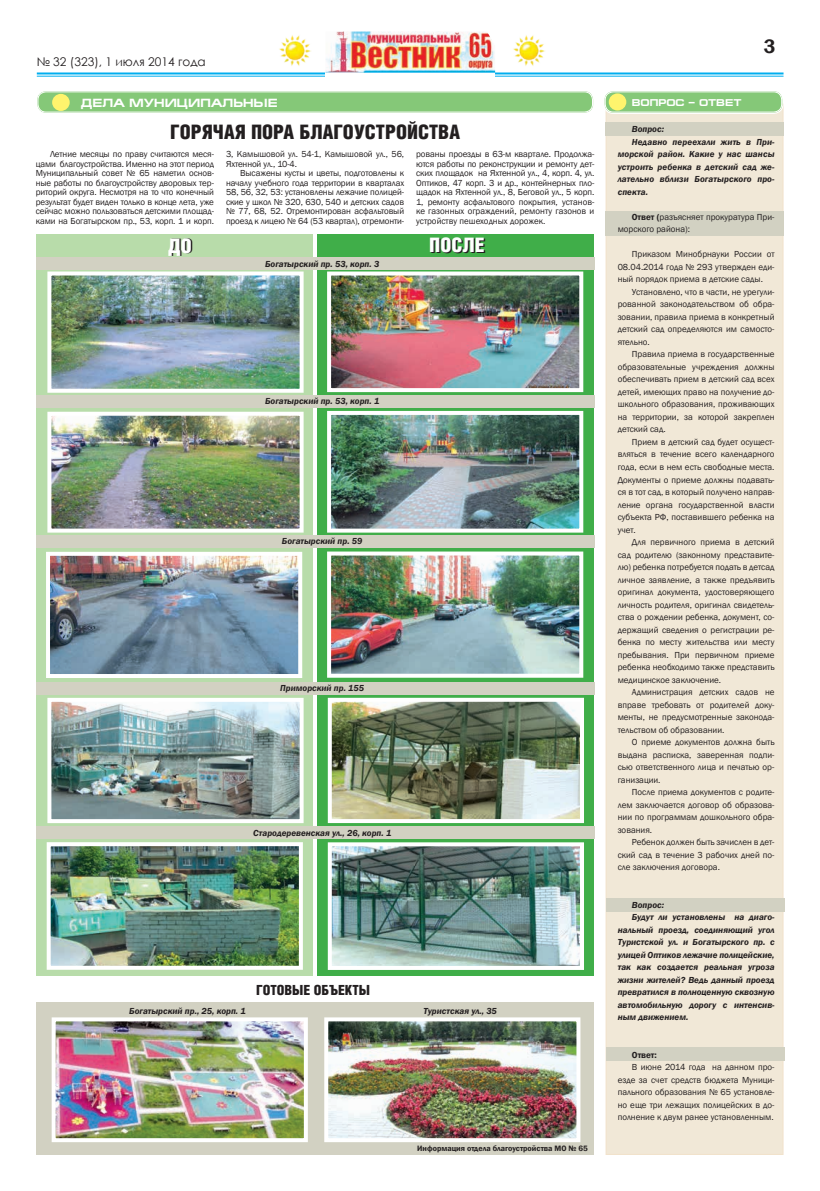
<style>
.page{position:relative;width:820px;height:1191px;background:#fff}
.page>*{position:absolute;margin:0;border:0;box-sizing:border-box;transform-origin:0 0}
.t1{font:900 20px "Helios Cond";color:#231f20}
.t2{font:900 20px "Helios Cond";color:#fff}
.t3{font:600 20px "Franklin Gothic";color:#231f20}
.t4{font:900 14px "Helios Cond";color:#231f20}
.t5{font:12px "Century Gothic";color:#231f20}
.t6{font:700 12px "Europe Ext";color:#fff}
.t7{font:700 10px "Europe Ext";color:#fff}
.t8{font:9px/12.5px "Franklin Gothic";color:#231f20;text-align:justify}
.t9{font:italic 600 9px "Franklin Gothic";color:#231f20}
.t10{font:600 9px "Franklin Gothic";color:#231f20}
.t11{font:600 8px "Franklin Gothic";color:#231f20}
.s1{font-weight:600}
</style>
<div class="page">
<hr style="left:37px;top:72px;width:746px;height:2px;background:#00aeef">
<hr style="left:37px;top:76px;width:746px;height:1px;background:#00aeef">
<div style="left:326px;top:69px;width:169px;height:10px;background:#fff"></div>
<img style="left:325px;top:32px;width:170px;height:41px">
<img style="left:279px;top:35px;width:32px;height:31px">
<img style="left:513px;top:35px;width:32px;height:31px">
<div style="left:36px;top:1002px;width:557px;height:153px;background:#d2d1c2"></div>
<div style="left:605px;top:103px;width:178px;height:1052px;background:#f1e8d7;border:1px solid #f1e2cb"></div>
<div style="left:37px;top:91px;width:556px;height:22px;background:#85c878;border-radius:9px"></div>
<div style="left:36px;top:90px;width:558px;height:24px;border:1px solid #fff;border-radius:10px"></div>
<div style="left:38px;top:92px;width:554px;height:20px;border:1px solid #fff;border-radius:8px"></div>
<div style="left:52px;top:94px;width:18px;height:17px;background:#fff46d;border-radius:50%"></div>
<div style="left:604px;top:91px;width:178px;height:22px;background:#85c878;border-radius:9px"></div>
<div style="left:603px;top:90px;width:180px;height:24px;border:1px solid #fff;border-radius:10px"></div>
<div style="left:604px;top:92px;width:177px;height:20px;border:1px solid #fff;border-radius:8px"></div>
<div style="left:608px;top:93px;width:18px;height:17px;background:#fff46d;border-radius:50%"></div>
<div style="left:317px;top:234px;width:276px;height:741px;background:#40ae49"></div>
<div style="left:36px;top:234px;width:276px;height:741px;background:#b8dcaa"></div>
<img style="left:52px;top:276px;width:246px;height:112px">
<div style="left:47px;top:271px;width:256px;height:122px;border:4px solid #fff"></div>
<img style="left:52px;top:417px;width:246px;height:110px">
<div style="left:47px;top:412px;width:256px;height:120px;border:4px solid #fff"></div>
<img style="left:51px;top:557px;width:246px;height:116px">
<div style="left:46px;top:552px;width:256px;height:126px;border:4px solid #fff"></div>
<img style="left:52px;top:703px;width:246px;height:115px">
<div style="left:47px;top:698px;width:256px;height:125px;border:4px solid #fff"></div>
<img style="left:332px;top:847px;width:246px;height:118px">
<div style="left:327px;top:842px;width:256px;height:128px;border:4px solid #fff"></div>
<img style="left:57px;top:1022px;width:246px;height:115px">
<div style="left:52px;top:1017px;width:256px;height:125px;border:4px solid #fff"></div>
<img style="left:332px;top:276px;width:246px;height:111px">
<div style="left:327px;top:271px;width:256px;height:121px;border:4px solid #fff"></div>
<img style="left:332px;top:416px;width:246px;height:111px">
<div style="left:327px;top:411px;width:256px;height:121px;border:4px solid #fff"></div>
<img style="left:332px;top:556px;width:246px;height:116px">
<div style="left:327px;top:551px;width:256px;height:126px;border:4px solid #fff"></div>
<img style="left:332px;top:703px;width:246px;height:115px">
<div style="left:327px;top:698px;width:256px;height:125px;border:4px solid #fff"></div>
<img style="left:52px;top:847px;width:246px;height:117px">
<div style="left:47px;top:842px;width:256px;height:127px;border:4px solid #fff"></div>
<img style="left:329px;top:1022px;width:246px;height:115px">
<div style="left:324px;top:1017px;width:256px;height:125px;border:4px solid #fff"></div>
<div style="left:605px;top:122px;width:178px;height:14px;background:#d2d1c2"></div>
<div style="left:606px;top:898px;width:177px;height:13px;background:#d2d1c2"></div>
<div style="left:606px;top:1047px;width:177px;height:13px;background:#d2d1c2"></div>
<div style="left:605px;top:212px;width:178px;height:24px;background:#d2d1c2"></div>
<div style="left:36px;top:257px;width:558px;height:13px;background:#d2d1c2"></div>
<div style="left:36px;top:395px;width:558px;height:13px;background:#d2d1c2"></div>
<div style="left:36px;top:535px;width:558px;height:13px;background:#d2d1c2"></div>
<div style="left:36px;top:682px;width:558px;height:12px;background:#d2d1c2"></div>
<div style="left:36px;top:826px;width:558px;height:13px;background:#d2d1c2"></div>
<h3 class="t5" style="left:37px;top:54px;width:170px">№ 32 (323), 1 июля 2014 года</h3>
<h3 class="t6" style="left:81px;top:96px;width:198px">ДЕЛА МУНИЦИПАЛЬНЫЕ</h3>
<h1 class="t1" style="left:170px;top:121px;width:291px">ГОРЯЧАЯ ПОРА БЛАГОУСТРОЙСТВА</h1>
<p class="t8" style="left:36px;top:149px;width:180px;line-height:9.5px;text-indent:14px">Летние месяцы по праву считаются меся&shy;цами благоустройства. Именно на этот период Муниципальный совет № 65 наметил основ&shy;ные работы по благоустройству дворовых тер&shy;риторий округа. Несмотря на то что конечный результат будет виден только в конце лета, уже сейчас можно пользоваться детскими площад&shy;ками на Богатырском пр., 53, корп. 1 и корп.</p>
<p class="t8" style="left:226px;top:149px;width:179px;line-height:9.5px">3, Камышовой ул. 54-1, Камышовой ул., 56,<br>Яхтенной ул., 10-4.</p>
<p class="t8" style="left:226px;top:168px;width:179px;line-height:9.5px;text-indent:14px">Высажены кусты и цветы, подготовлены к началу учебного года территории в кварталах 58, 56, 32, 53: установлены лежачие полицей&shy;ские у школ № 320, 630, 540 и детских садов № 77, 68, 52. Отремонтирован асфальтовый проезд к лицею № 64 (53 квартал), отремонти-</p>
<p class="t8" style="left:416px;top:150px;width:180px;line-height:9.5px">рованы проезды в 63-м квартале. Продолжа&shy;ются работы по реконструкции и ремонту дет&shy;ских площадок на Яхтенной ул., 4, корп. 4, ул.<br>Оптиков, 47 корп. 3 и др., контейнерных пло&shy;щадок на Яхтенной ул., 8, Беговой ул., 5 корп.<br>1, ремонту асфальтового покрытия, установ&shy;ке газонных ограждений, ремонту газонов и устройству пешеходных дорожек.</p>
<h1 class="t1" style="left:169px;top:235px;width:25px">ДО</h1>
<h1 class="t2" style="left:429px;top:234px;width:57px">ПОСЛЕ</h1>
<p class="t9" style="left:265px;top:258px;width:116px">Богатырский пр. 53, корп. 3</p>
<p class="t9" style="left:265px;top:395px;width:116px">Богатырский пр. 53, корп. 1</p>
<p class="t9" style="left:282px;top:535px;width:82px">Богатырский пр. 59</p>
<p class="t9" style="left:280px;top:682px;width:85px">Приморский пр. 155</p>
<p class="t9" style="left:253px;top:827px;width:140px">Стародеревенская ул., 26, корп. 1</p>
<h2 class="t4" style="left:256px;top:982px;width:116px">ГОТОВЫЕ ОБЪЕКТЫ</h2>
<p class="t9" style="left:129px;top:1005px;width:118px">Богатырский пр., 25, корп. 1</p>
<p class="t9" style="left:423px;top:1004px;width:75px">Туристская ул., 35</p>
<p class="t11" style="left:417px;top:1143px;width:172px">Информация отдела благоустройства МО № 65</p>
<p class="t7" style="left:631px;top:97px;width:111px">ВОПРОС – ОТВЕТ</p>
<h1 class="t3" style="left:763px;top:34px;width:13px">3</h1>
<p class="t9" style="left:631px;top:123px;width:34px">Вопрос:</p>
<p class="t9" style="left:631px;top:136px;width:144px">Недавно переехали жить в При-</p>
<p class="t9" style="left:617px;top:148px;width:158px">морской район. Какие у нас шансы</p>
<p class="t9" style="left:617px;top:161px;width:158px">устроить ребенка в детский сад же-</p>
<p class="t9" style="left:617px;top:173px;width:158px">лательно вблизи Богатырского про-</p>
<p class="t9" style="left:617px;top:186px;width:32px">спекта.</p>
<p class="t8" style="left:617px;top:211px;width:158px;text-indent:14px"><span class="s1">Ответ (</span>разъясняет прокуратура При&shy;морского района):</p>
<p class="t8" style="left:617px;top:248px;width:158px;text-indent:14px">Приказом Минобрнауки России от 08.04.2014 года № 293 утвержден еди&shy;ный порядок приема в детские сады.</p>
<p class="t8" style="left:617px;top:286px;width:158px;text-indent:14px">Установлено, что в части, не урегули&shy;рованной законодательством об обра&shy;зовании, правила приема в конкретный детский сад определяются им самосто&shy;ятельно.</p>
<p class="t8" style="left:617px;top:348px;width:158px;text-indent:14px">Правила приема в государственные образовательные учреждения должны обеспечивать прием в детский сад всех детей, имеющих право на получение до&shy;школьного образования, проживающих на территории, за которой закреплен детский сад.</p>
<p class="t8" style="left:617px;top:436px;width:158px;text-indent:14px">Прием в детский сад будет осущест&shy;вляться в течение всего календарного года, если в нем есть свободные места.<br>Документы о приеме должны подавать&shy;ся в тот сад, в который получено направ&shy;ление органа государственной власти субъекта РФ, поставившего ребенка на учет.</p>
<p class="t8" style="left:617px;top:536px;width:158px;text-indent:14px">Для первичного приема в детский сад родителю (законному представите&shy;лю) ребенка потребуется подать в детсад личное заявление, а также предъявить оригинал документа, удостоверяющего личность родителя, оригинал свидетель&shy;ства о рождении ребенка, документ, со&shy;держащий сведения о регистрации ре&shy;бенка по месту жительства или месту пребывания. При первичном приеме ребенка необходимо также представить медицинское заключение.</p>
<p class="t8" style="left:617px;top:686px;width:158px;text-indent:14px">Администрация детских садов не вправе требовать от родителей доку&shy;менты, не предусмотренные законода&shy;тельством об образовании.</p>
<p class="t8" style="left:617px;top:736px;width:158px;text-indent:14px">О приеме документов должна быть выдана расписка, заверенная подпи&shy;сью ответственного лица и печатью ор&shy;ганизации.</p>
<p class="t8" style="left:617px;top:786px;width:158px;text-indent:14px">После приема документов с родите&shy;лем заключается договор об образова&shy;нии по программам дошкольного обра&shy;зования.</p>
<p class="t8" style="left:617px;top:836px;width:158px;text-indent:14px">Ребенок должен быть зачислен в дет&shy;ский сад в течение 3 рабочих дней по&shy;сле заключения договора.</p>
<p class="t9" style="left:631px;top:899px;width:34px">Вопрос:</p>
<p class="t9" style="left:631px;top:911px;width:144px">Будут ли установлены на диаго-</p>
<p class="t9" style="left:617px;top:924px;width:158px">нальный проезд, соединяющий угол</p>
<p class="t9" style="left:617px;top:936px;width:158px">Туристской ул. и Богатырского пр. с</p>
<p class="t9" style="left:617px;top:949px;width:158px">улицей Оптиков лежачие полицейские,</p>
<p class="t9" style="left:617px;top:961px;width:158px">так как создается реальная угроза</p>
<p class="t9" style="left:617px;top:974px;width:158px">жизни жителей? Ведь данный проезд</p>
<p class="t9" style="left:617px;top:986px;width:158px">превратился в полноценную сквозную</p>
<p class="t9" style="left:617px;top:999px;width:158px">автомобильную дорогу с интенсив-</p>
<p class="t9" style="left:617px;top:1011px;width:72px">ным движением.</p>
<p class="t10" style="left:631px;top:1049px;width:26px">Ответ:</p>
<p class="t8" style="left:617px;top:1061px;width:158px;text-indent:14px">В июне 2014 года на данном про&shy;езде за счет средств бюджета Муници&shy;пального образования № 65 установле&shy;но еще три лежащих полицейских в до&shy;полнение к двум ранее установленным.</p>
</div>
